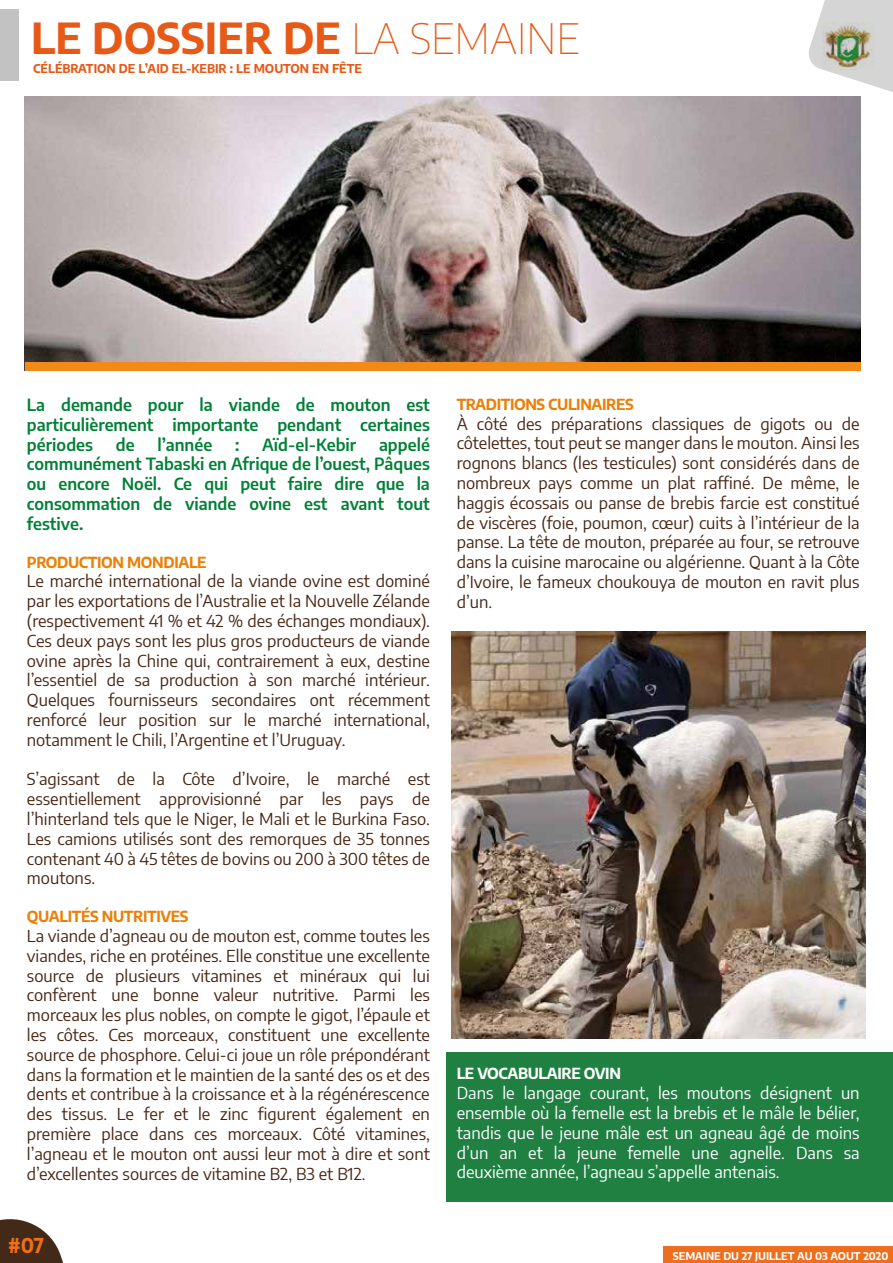
<style>
.page{position:relative;width:893px;height:1263px;background:#fff}
.page>*{position:absolute;margin:0;border:0;box-sizing:border-box;transform-origin:0 0}
.t1{font:700 42px "Encode Sans";color:#e65917}
.t2{font:700 20.1px "Encode Sans";color:#ed6e1c}
.t3{font:16.5px/19.8px "Encode Sans";color:#482513;text-align:justify}
.t4{font:600 16.5px/19.8px "Encode Sans";color:#008036;text-align:justify}
.t5{font:16.5px/19.8px "Encode Sans";color:#fff;text-align:justify}
.t6{font:700 15px "Encode Sans";letter-spacing:-.025em;color:#eb8009}
.t7{font:700 15px "Encode Sans";letter-spacing:-.025em;color:#fff}
.t8{font:700 12px "Encode Sans";color:#e65917}
.t9{font:700 10.5px "Encode Sans";color:#fff}
.s1{font-weight:100}
</style>
<div class="page">
<div style="left:447px;top:1052px;width:446px;height:150px;background:#208042"></div>
<svg style="left:808px;top:0;width:85px;height:92px"></svg>
<img style="left:822px;top:22px;width:53px;height:48px">
<div style="left:0;top:9px;width:18px;height:71px;background:#c2c2c2"></div>
<svg style="left:0;top:1219px;width:63px;height:44px"></svg>
<div style="left:664px;top:1246px;width:229px;height:17px;background:#ed6e1c"></div>
<img style="left:451px;top:631px;width:414px;height:408px">
<img style="left:25px;top:97px;width:836px;height:265px">
<div style="left:25px;top:362px;width:836px;height:9px;background:#f28a19"></div>
<h1 class="t1" style="left:31px;top:6px;width:550px">LE DOSSIER DE <span class="s1">LA SEMAINE</span></h1>
<p class="t8" style="left:33px;top:60px;width:330px">CÉLÉBRATION DE L’AID EL-KEBIR : LE MOUTON EN FÊTE</p>
<p class="t4" style="left:27px;top:394px;width:404px">La demande pour la viande de mouton est particulièrement importante pendant certaines périodes</p>
<p class="t4" style="left:116px;top:434px;width:20px">de</p>
<p class="t4" style="left:157px;top:434px;width:56px">l’année</p>
<p class="t4" style="left:235px;top:434px;width:6px">:</p>
<p class="t4" style="left:262px;top:434px;width:95px">Aïd-el-Kebir</p>
<p class="t4" style="left:27px;top:434px;width:404px;text-indent:352px">appelé communément Tabaski en Afrique de l’ouest, Pâques ou encore Noël. Ce qui peut faire dire que la consommation de viande ovine est avant tout festive.</p>
<p class="t6" style="left:27px;top:551px;width:181px">PRODUCTION MONDIALE</p>
<p class="t3" style="left:27px;top:570px;width:404px">Le marché international de la viande ovine est dominé par les exportations de l’Australie et la Nouvelle Zélande (respectivement 41 % et 42 % des échanges mondiaux).<br>Ces deux pays sont les plus gros producteurs de viande ovine après la Chine qui, contrairement à eux, destine l’essentiel de sa production à son marché intérieur.<br>Quelques fournisseurs secondaires ont récemment renforcé leur position sur le marché international, notamment le Chili, l’Argentine et l’Uruguay.</p>
<p class="t3" style="left:27px;top:768px;width:405px">S’agissant de la Côte d’Ivoire, le marché est essentiellement approvisionné par les pays de l’hinterland tels que le Niger, le Mali et le Burkina Faso.<br>Les camions utilisés sont des remorques de 35 tonnes contenant 40 à 45 têtes de bovins ou 200 à 300 têtes de moutons.</p>
<p class="t6" style="left:27px;top:905px;width:163px">QUALITÉS NUTRITIVES</p>
<p class="t3" style="left:27px;top:925px;width:404px">La viande d’agneau ou de mouton est, comme toutes les viandes, riche en protéines. Elle constitue une excellente source de plusieurs vitamines et minéraux qui lui confèrent une bonne valeur nutritive. Parmi les morceaux les plus nobles, on compte le gigot, l’épaule et les côtes. Ces morceaux, constituent une excellente source de phosphore. Celui-ci joue un rôle prépondérant dans la formation et le maintien de la santé des os et des dents et contribue à la croissance et à la régénérescence des tissus. Le fer et le zinc figurent également en première place dans ces morceaux. Côté vitamines, l’agneau et le mouton ont aussi leur mot à dire et sont d’excellentes sources de vitamine B2, B3 et B12.</p>
<p class="t2" style="left:8px;top:1230px;width:37px">#07</p>
<p class="t6" style="left:457px;top:393px;width:179px">TRADITIONS CULINAIRES</p>
<p class="t3" style="left:457px;top:413px;width:404px">À côté des préparations classiques de gigots ou de côtelettes, tout peut se manger dans le mouton. Ainsi les rognons blancs (les testicules) sont considérés dans de nombreux pays comme un plat raffiné. De même, le haggis écossais ou panse de brebis farcie est constitué de viscères (foie, poumon, cœur) cuits à l’intérieur de la panse. La tête de mouton, préparée au four, se retrouve dans la cuisine marocaine ou algérienne. Quant à la Côte d’Ivoire, le fameux choukouya de mouton en ravit plus d’un.</p>
<p class="t7" style="left:457px;top:1062px;width:166px">LE VOCABULAIRE OVIN</p>
<p class="t5" style="left:457px;top:1082px;width:404px">Dans le langage courant, les moutons désignent un ensemble où la femelle est la brebis et le mâle le bélier, tandis que le jeune mâle est un agneau âgé de moins d’un an et la jeune femelle une agnelle. Dans sa deuxième année, l’agneau s’appelle antenais.</p>
<p class="t9" style="left:673px;top:1248px;width:217px">SEMAINE DU 27 JUILLET AU 03 AOUT 2020</p>
</div>
